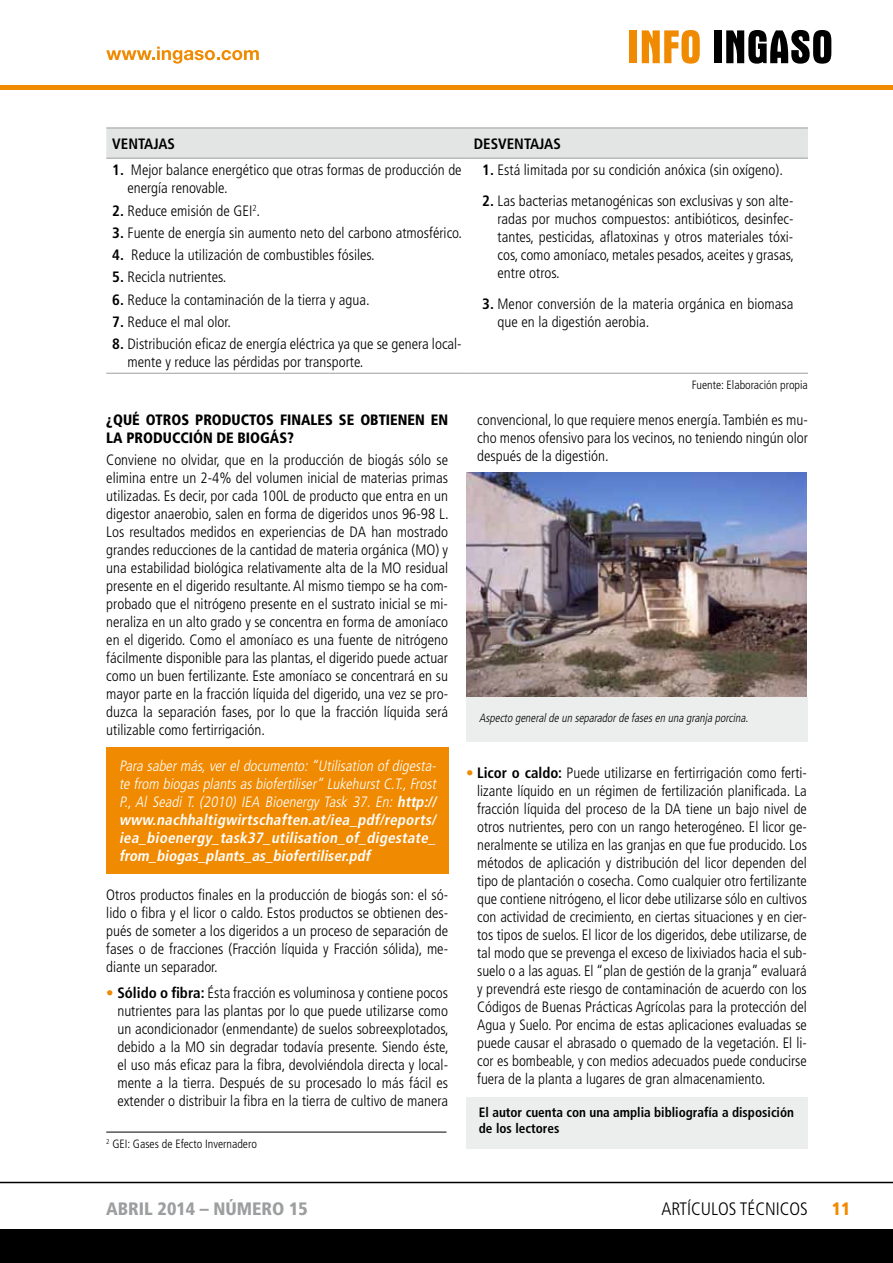
<style>
.page{position:relative;width:893px;height:1263px;background:#fff}
.page>*{position:absolute;margin:0;border:0;box-sizing:border-box;transform-origin:0 0}
.t1{font:900 condensed 18px "Frutiger";color:#9c9e9f}
.t2{font:300 condensed 18px "Frutiger";color:#000}
.t3{font:900 condensed 18px "Frutiger";color:#f08a00}
.t4{font:300 condensed 15px/18px "Frutiger";color:#000;text-align:justify}
.t5{font:italic 300 condensed 15px/18px "Frutiger";color:#fff;text-align:justify}
.t6{font:900 condensed 15px/18px "Frutiger";color:#000}
.t7{font:700 condensed 15px "Frutiger";color:#000}
.t8{font:700 condensed 13.5px/16.2px "Frutiger";color:#000}
.t9{font:italic 300 condensed 12px "Frutiger";color:#000;scale:.95 1}
.t10{font:300 condensed 12px "Frutiger";color:#000}
.s1{font-weight:700}
.s2{color:#f08a00}
</style>
<div class="page">
<hr style="left:0;top:85px;width:893px;height:4px;background:#f08a00">
<div style="left:630px;top:30px;width:7px;height:33px;background:#f08a00"></div>
<svg style="left:642px;top:30px;width:58px;height:34px"></svg>
<div style="left:714px;top:30px;width:8px;height:33px;background:#000"></div>
<svg style="left:726px;top:30px;width:105px;height:34px"></svg>
<div style="left:0;top:1229px;width:893px;height:34px;background:#000"></div>
<hr style="left:0;top:1182px;width:893px;height:1px;background:#000">
<svg style="left:106px;top:47px;width:153px;height:17px"></svg>
<div style="left:466px;top:1097px;width:342px;height:51px;background:#eceded"></div>
<div style="left:106px;top:747px;width:343px;height:126px;background:#f08a00"></div>
<img style="left:466px;top:473px;width:340px;height:224px">
<div style="left:466px;top:697px;width:342px;height:45px;background:#eceded"></div>
<div style="left:106px;top:129px;width:702px;height:29px;background:#e3e4e4"></div>
<hr style="left:106px;top:128px;width:362px;height:1px;background:#9c9e9f">
<hr style="left:468px;top:128px;width:340px;height:1px;background:#9c9e9f">
<hr style="left:106px;top:158px;width:362px;height:1px;background:#9c9e9f">
<hr style="left:468px;top:158px;width:340px;height:1px;background:#9c9e9f">
<hr style="left:106px;top:373px;width:362px;height:1px;background:#9c9e9f">
<hr style="left:468px;top:373px;width:340px;height:1px;background:#9c9e9f">
<hr style="left:106px;top:1132px;width:340px;height:1px;background:#000">
<p class="t7" style="left:112px;top:135px;width:64px">VENTAJAS</p>
<p class="t7" style="left:474px;top:135px;width:89px">DESVENTAJAS</p>
<p class="t4" style="left:127px;top:161px;width:336px;text-indent:-15px"><span class="s1">1.</span> Mejor balance energético que otras formas de producción de energía renovable.</p>
<p class="t4" style="left:112px;top:202px;width:149px"><span class="s1">2.</span> Reduce emisión de GEI<sup>2</sup>.</p>
<p class="t4" style="left:112px;top:224px;width:351px"><span class="s1">3.</span> Fuente de energía sin aumento neto del carbono atmosférico.</p>
<p class="t4" style="left:112px;top:246px;width:264px"><span class="s1">4.</span> Reduce la utilización de combustibles fósiles.</p>
<p class="t4" style="left:112px;top:268px;width:116px"><span class="s1">5.</span> Recicla nutrientes.</p>
<p class="t4" style="left:112px;top:291px;width:259px"><span class="s1">6.</span> Reduce la contaminación de la tierra y agua.</p>
<p class="t4" style="left:112px;top:313px;width:120px"><span class="s1">7.</span> Reduce el mal olor.</p>
<p class="t4" style="left:128px;top:335px;width:336px;text-indent:-15px"><span class="s1">8.</span> Distribución eficaz de energía eléctrica ya que se genera local&shy;mente y reduce las pérdidas por transporte.</p>
<p class="t4" style="left:482px;top:161px;width:302px"><span class="s1">1.</span> Está limitada por su condición anóxica (sin oxígeno).</p>
<p class="t4" style="left:498px;top:192px;width:298px;text-indent:-15px"><span class="s1">2.</span> Las bacterias metanogénicas son exclusivas y son alte&shy;radas por muchos compuestos: antibióticos, desinfec&shy;tantes, pesticidas, aflatoxinas y otros materiales tóxi&shy;cos, como amoníaco, metales pesados, aceites y grasas, entre otros.</p>
<p class="t4" style="left:498px;top:295px;width:297px;text-indent:-15px"><span class="s1">3.</span> Menor conversión de la materia orgánica en biomasa que en la digestión aerobia.</p>
<p class="t6" style="left:106px;top:411px;width:343px">¿QUÉ OTROS PRODUCTOS FINALES SE OBTIENEN EN<br>LA PRODUCCIÓN DE BIOGÁS?</p>
<p class="t4" style="left:106px;top:451px;width:344px">Conviene no olvidar, que en la producción de biogás sólo se elimina entre un 2-4% del volumen inicial de materias primas utilizadas. Es decir, por cada 100L de producto que entra en un digestor anaerobio, salen en forma de digeridos unos 96-98 L.<br>Los resultados medidos en experiencias de DA han mostrado grandes reducciones de la cantidad de materia orgánica (MO) y una estabilidad biológica relativamente alta de la MO residual presente en el digerido resultante. Al mismo tiempo se ha com&shy;probado que el nitrógeno presente en el sustrato inicial se mi&shy;neraliza en un alto grado y se concentra en forma de amoníaco en el digerido. Como el amoníaco es una fuente de nitrógeno fácilmente disponible para las plantas, el digerido puede actuar como un buen fertilizante. Este amoníaco se concentrará en su mayor parte en la fracción líquida del digerido, una vez se pro&shy;duzca la separación fases, por lo que la fracción líquida será utilizable como fertirrigación.</p>
<p class="t5" style="left:119px;top:757px;width:321px">Para saber más,ver el documento:“Utilisation of digesta&shy;te from biogasplantsasbiofertiliser”LukehurstC.T.,Frost P., Al Seadi T. (2010) IEA Bioenergy Task 37. En: <span class="s1">http:// www.nachhaltigwirtschaften.at/iea_pdf/reports/ iea_bioenergy_task37_utilisation_of_digestate_ from_biogas_plants_as_biofertiliser.pdf</span></p>
<p class="t4" style="left:106px;top:886px;width:343px">Otros productos finales en la producción de biogás son: el só&shy;lido o fibra y el licor o caldo. Estos productos se obtienen des&shy;pués de someter a los digeridos a un proceso de separación de fases o de fracciones (Fracción líquida y Fracción sólida), me&shy;diante un separador.</p>
<p class="t4" style="left:117px;top:984px;width:333px;text-indent:-11px"><span class="s2">•</span> <span class="s1">Sólido o fibra:</span> Ésta fracción es voluminosa y contiene pocos nutrientes para las plantas por lo que puede utilizarse como un acondicionador (enmendante) de suelos sobreexplotados, debido a la MO sin degradar todavía presente. Siendo éste, el uso más eficaz para la fibra, devolviéndola directa y local&shy;mente a la tierra. Después de su procesado lo más fácil es extender o distribuir la fibra en la tierra de cultivo de manera</p>
<p class="t10" style="left:106px;top:1137px;width:152px"><sup>2</sup> GEI: Gases de Efecto Invernadero</p>
<p class="t10" style="left:692px;top:378px;width:118px">Fuente: Elaboración propia</p>
<p class="t4" style="left:477px;top:411px;width:332px">convencional, lo que requiere menos energía. También es mu&shy;cho menos ofensivo para los vecinos, no teniendo ningún olor después de la digestión.</p>
<p class="t9" style="left:479px;top:711px;width:287px">Aspecto generalde un separadorde fasesen una granja porcina.</p>
<p class="t4" style="left:477px;top:764px;width:331px;text-indent:-11px"><span class="s2">•</span> <span class="s1">Licor o caldo:</span> Puede utilizarse en fertirrigación como ferti&shy;lizante líquido en un régimen de fertilización planificada. La fracción líquida del proceso de la DA tiene un bajo nivel de otros nutrientes, pero con un rango heterogéneo. El licor ge&shy;neralmente se utiliza en las granjas en que fue producido. Los métodos de aplicación y distribución del licor dependen del tipo de plantación o cosecha. Como cualquier otro fertilizante que contiene nitrógeno, el licor debe utilizarse sólo en cultivos con actividad de crecimiento, en ciertas situaciones y en cier&shy;tos tipos de suelos. El licor de los digeridos, debe utilizarse, de tal modo que se prevenga el exceso de lixiviados hacia el sub&shy;suelo o a las aguas. El “plan de gestión de la granja” evaluará y prevendrá este riesgo de contaminación de acuerdo con los Códigos de Buenas Prácticas Agrícolas para la protección del Agua y Suelo. Por encima de estas aplicaciones evaluadas se puede causar el abrasado o quemado de la vegetación. El li&shy;cor es bombeable, y con medios adecuados puede conducirse fuera de la planta a lugares de gran almacenamiento.</p>
<p class="t8" style="left:479px;top:1104px;width:317px">El autor cuenta con una amplia bibliografía a disposición de los lectores</p>
<p class="t1" style="left:106px;top:1198px;width:203px">ABRIL 2014 – NÚMERO 15</p>
<p class="t2" style="left:661px;top:1199px;width:148px">ARTÍCULOS TÉCNICOS</p>
<p class="t3" style="left:832px;top:1198px;width:20px">11</p>
</div>
